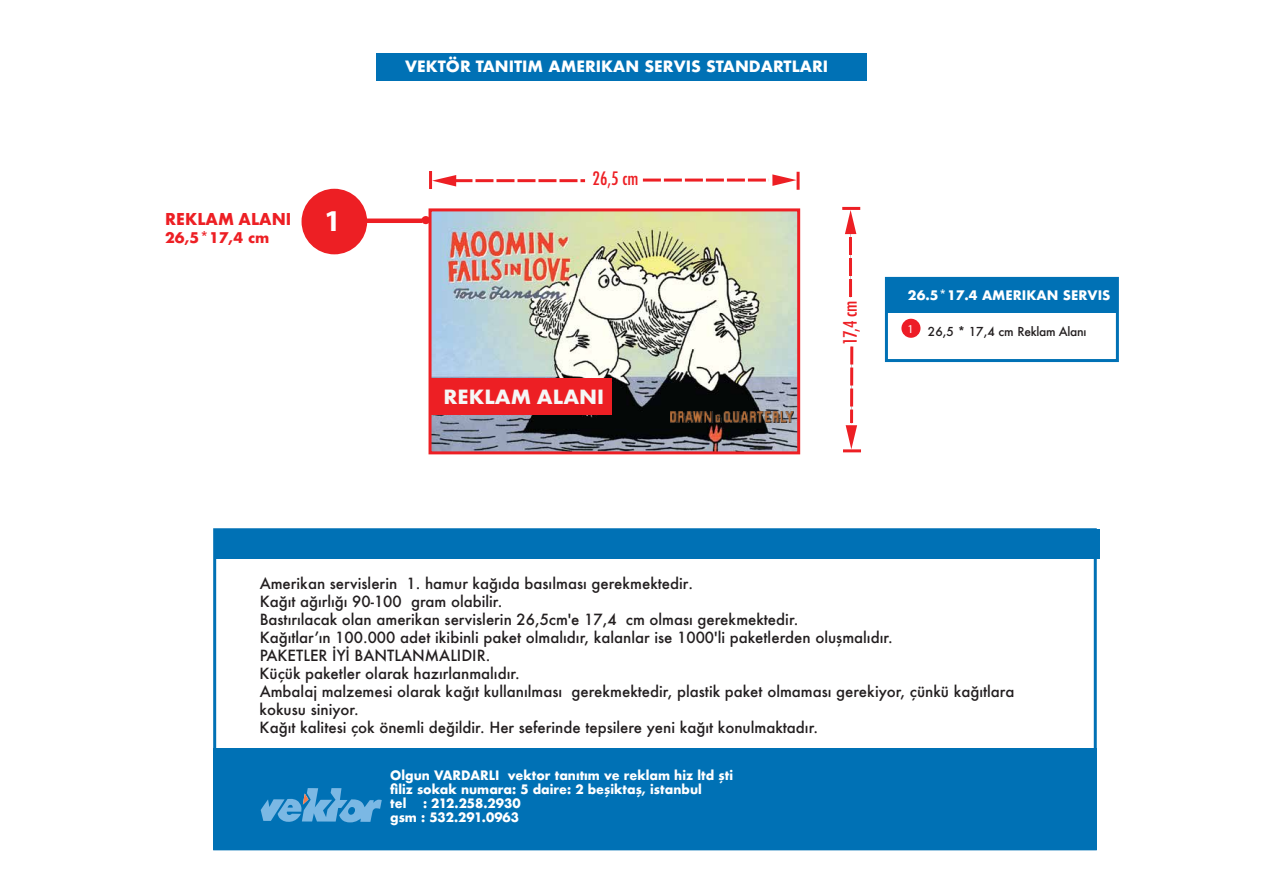
<style>
.page{position:relative;width:1263px;height:893px;background:#fff}
.page>*{position:absolute;margin:0;border:0;box-sizing:border-box;transform-origin:0 0}
.t1{font:700 30.45px "Myriad Pro";color:#fff}
.t2{font:700 19.05px "Futura";color:#f5f7f6;scale:1.04 1}
.t3{font:500 condensed 18px "Futura";color:#ed1f24}
.t4{font:700 15.9px "Futura";color:#ed1f24}
.t5{font:700 15.15px "Futura";color:#fff}
.t6{font:500 15px/18px "Futura";color:#231f20}
.t7{font:700 14.4px "Futura";color:#ed1f24}
.t8{font:700 12.75px "Futura";color:#fff}
.t9{font:700 12.6px/14px "Futura";color:#fff;scale:.96 1}
.t10{font:500 12px "Futura";letter-spacing:-.025em;color:#231f20}
</style>
<div class="page">
<div style="left:886px;top:278px;width:231px;height:35px;background:#0071b5"></div>
<img style="left:432px;top:212px;width:364px;height:238px">
<div style="left:302px;top:189px;width:65px;height:65px;background:#ed1f24;border-radius:50%"></div>
<div style="left:354px;top:218px;width:68px;height:5px;background:#ed1f24"></div>
<div style="left:428px;top:208px;width:372px;height:246px;border:3px solid #ed1f24"></div>
<div style="left:421px;top:216px;width:9px;height:8px;background:#ed1f24;border-radius:50%"></div>
<div style="left:885px;top:277px;width:234px;height:85px;border:3px solid #0071b5"></div>
<div style="left:901px;top:319px;width:19px;height:19px;background:#ed1c26;border-radius:50%"></div>
<div style="left:376px;top:53px;width:491px;height:28px;background:#0071b5"></div>
<div style="left:215px;top:529px;width:885px;height:30px;background:#0071b5"></div>
<div style="left:213px;top:748px;width:883px;height:102px;background:#0071b5"></div>
<svg style="left:432px;top:175px;width:153px;height:11px"></svg>
<svg style="left:643px;top:174px;width:153px;height:12px"></svg>
<div style="left:430px;top:378px;width:182px;height:37px;background:#ed1f24"></div>
<img style="left:671px;top:412px;width:122px;height:10px">
<hr style="left:429px;top:171px;width:3px;height:18px;background:#ed1f24">
<svg style="left:796px;top:172px;width:4px;height:18px"></svg>
<svg style="left:845px;top:210px;width:11px;height:87px"></svg>
<hr style="left:842px;top:207px;width:18px;height:3px;background:#ed1f24">
<svg style="left:846px;top:346px;width:11px;height:103px"></svg>
<hr style="left:843px;top:449px;width:18px;height:3px;background:#ed1f24">
<svg style="left:261px;top:788px;width:121px;height:34px"></svg>
<p class="t5" style="left:405px;top:55px;width:425px">VEKTÖR TANITIM AMERIKAN SERVIS STANDARTLARI</p>
<p class="t4" style="left:165px;top:208px;width:128px">REKLAM ALANI</p>
<p class="t7" style="left:165px;top:228px;width:106px">26,5*17,4 cm</p>
<h1 class="t1" style="left:324px;top:201px;width:18px">1</h1>
<p class="t3" style="left:592px;top:167px;width:47px">26,5 cm</p>
<p class="t2" style="left:443px;top:383px;width:156px">REKLAM ALANI</p>
<p class="t3" style="left:839px;top:345px;width:46px;rotate:-90deg">4,71 mc</p>
<p class="t8" style="left:908px;top:286px;width:204px">26.5*17.4 AMERIKAN SERVIS</p>
<p class="t10" style="left:907px;top:323px;width:181px"><sup>1</sup> 26,5 * 17,4 cm Reklam Alanı</p>
<p class="t6" style="left:260px;top:574px;width:756px">Amerikan servislerin 1. hamur kağıda basılması gerekmektedir.<br>Kağıt ağırlığı 90-100 gram olabilir.<br>Bastırılacak olan amerikan servislerin 26,5cm'e 17,4 cm olması gerekmektedir.<br>Kağıtlarʼın 100.000 adet ikibinli paket olmalıdır, kalanlar ise 1000'li paketlerden oluşmalıdır.<br>PAKETLER İYİ BANTLANMALIDIR.<br>Küçük paketler olarak hazırlanmalıdır.<br>Ambalaj malzemesi olarak kağıt kullanılması gerekmektedir, plastik paket olmaması gerekiyor, çünkü kağıtlara kokusu siniyor.<br>Kağıt kalitesi çok önemli değildir. Her seferinde tepsilere yeni kağıt konulmaktadır.</p>
<p class="t9" style="left:390px;top:768px;width:359px">Olgun VARDARLI vektor tanıtım ve reklam hiz ltd şti filiz sokak numara: 5 daire: 2 beşiktaş, istanbul<br>tel</p>
<p class="t9" style="left:390px;top:796px;width:137px;text-align:right">: 212.258.2930<br>gsm : 532.291.0963</p>
</div>
